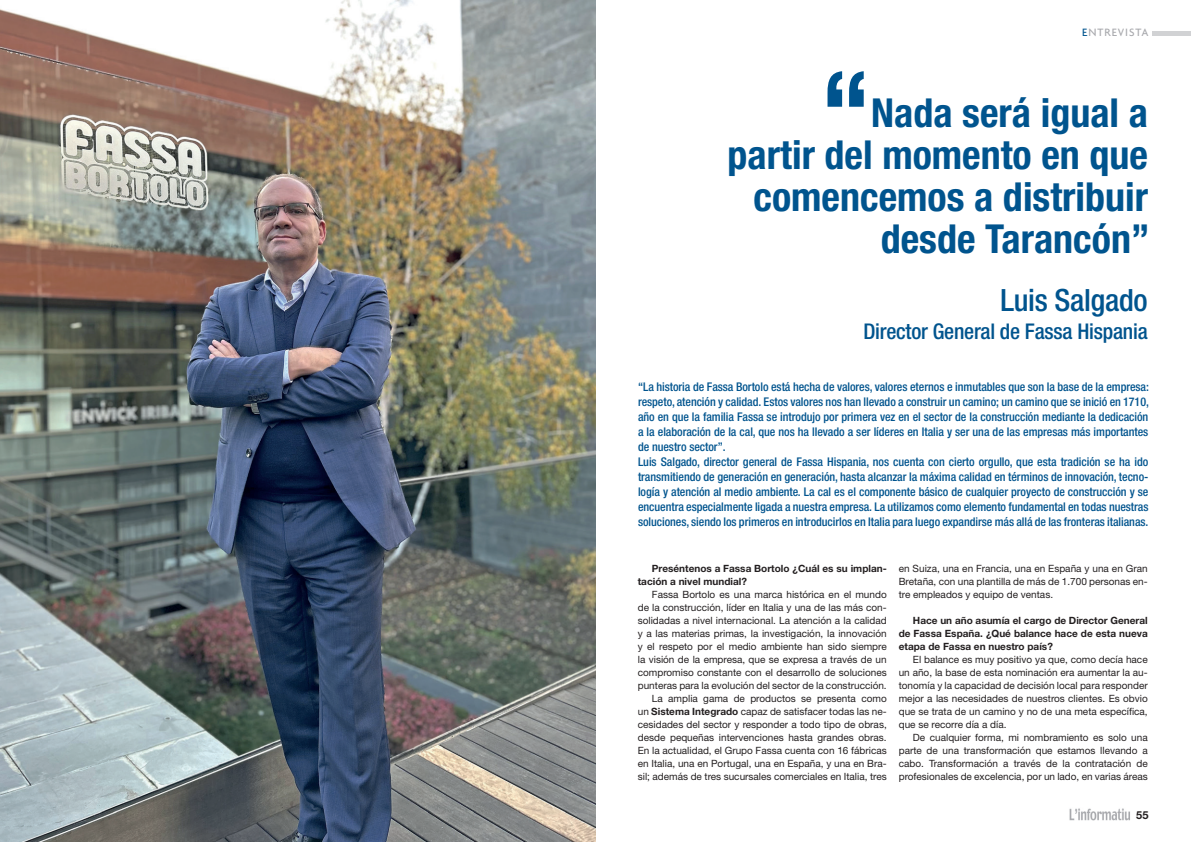
<style>
.page{position:relative;width:1191px;height:842px;background:#fff}
.page>*{position:absolute;margin:0;border:0;box-sizing:border-box;transform-origin:0 0}
.t1{font:700 condensed 110.6px "Helvetica Neue";color:#00548e}
.t2{font:700 condensed 40px/42px "Helvetica Neue";color:#00548e;text-align:right}
.t3{font:500 condensed 30.7px "Helvetica Neue";letter-spacing:-.01em;color:#00548e}
.t4{font:500 condensed 21.7px "Helvetica Neue";letter-spacing:-.01em;color:#00548e}
.t5{font:500 condensed 12px/15px "Helvetica Neue";letter-spacing:-.005em;color:#00548e;text-align:justify}
.t6{font:500 11.5px "Agenda";letter-spacing:.08em;color:#a8a9ad}
.t7{font:700 11px "Helvetica Neue";color:#231f20}
.t8{font:10px/13px "Helvetica Neue";color:#231f20;text-align:justify}
.t9{font:700 10px/13px "Helvetica Neue";color:#231f20}
.s1{color:#00548e}
.s2{font-weight:700}
</style>
<div class="page">
<img style="left:1069px;top:808px;width:61px;height:12px">
<img style="left:0;top:0;width:595px;height:842px">
<div style="left:1152px;top:31px;width:39px;height:5px;background:#d1d2d4"></div>
<p class="t6" style="left:1082px;top:25px;width:68px"><span class="s1">E</span>NTREVISTA</p>
<p class="t1" style="left:820px;top:44px;width:53px">“</p>
<p class="t2" style="left:727px;top:91px;width:423px">Nada será igual a<br>partir del momento en que comencemos a distribuir desde Tarancón”</p>
<p class="t3" style="left:1000px;top:282px;width:149px">Luis Salgado</p>
<p class="t4" style="left:863px;top:318px;width:286px">Director General de Fassa Hispania</p>
<p class="t5" style="left:638px;top:379px;width:512px">“La historia de Fassa Bortolo está hecha de valores, valores eternos e inmutables que son la base de la empresa: respeto, atención y calidad. Estos valores nos han llevado a construir un camino; un camino que se inició en 1710, año en que la familia Fassa se introdujo por primera vez en el sector de la construcción mediante la dedicación a la elaboración de la cal, que nos ha llevado a ser líderes en Italia y ser una de las empresas más importantes de nuestro sector”.</p>
<p class="t5" style="left:638px;top:454px;width:512px">Luis Salgado, director general de Fassa Hispania, nos cuenta con cierto orgullo, que esta tradición se ha ido transmitiendo de generación en generación, hasta alcanzar la máxima calidad en términos de innovación, tecno&shy;logía y atención al medio ambiente. La cal es el componente básico de cualquier proyecto de construcción y se encuentra especialmente ligada a nuestra empresa. La utilizamos como elemento fundamental en todas nuestras soluciones, siendo los primeros en introducirlos en Italia para luego expandirse más allá de las fronteras italianas.</p>
<p class="t9" style="left:638px;top:562px;width:250px;text-indent:14px">Preséntenos a Fassa Bortolo ¿Cuál es su implan&shy;tación a nivel mundial?</p>
<p class="t8" style="left:638px;top:588px;width:250px;text-indent:14px">Fassa Bortolo es una marca histórica en el mundo de la construcción, líder en Italia y una de las más con&shy;solidadas a nivel internacional. La atención a la calidad y a las materias primas, la investigación, la innovación y el respeto por el medio ambiente han sido siempre la visión de la empresa, que se expresa a través de un compromiso constante con el desarrollo de soluciones punteras para la evolución del sector de la construcción.</p>
<p class="t8" style="left:638px;top:692px;width:250px;text-indent:14px">La amplia gama de productos se presenta como un <span class="s2">Sistema Integrado</span> capaz de satisfacer todas las ne&shy;cesidades del sector y responder a todo tipo de obras, desde pequeñas intervenciones hasta grandes obras.<br>En la actualidad, el Grupo Fassa cuenta con 16 fábricas en Italia, una en Portugal, una en España, y una en Bra&shy;sil; además de tres sucursales comerciales en Italia, tres</p>
<p class="t8" style="left:898px;top:562px;width:250px">en Suiza, una en Francia, una en España y una en Gran Bretaña, con una plantilla de más de 1.700 personas en&shy;tre empleados y equipo de ventas.</p>
<p class="t9" style="left:898px;top:614px;width:250px;text-align:justify;text-indent:14px">Hace un año asumía el cargo de Director General de Fassa España. ¿Qué balance hace de esta nueva etapa de Fassa en nuestro país?</p>
<p class="t8" style="left:898px;top:653px;width:250px;text-indent:14px">El balance es muy positivo ya que, como decía hace un año, la base de esta nominación era aumentar la au&shy;tonomía y la capacidad de decisión local para responder mejor a las necesidades de nuestros clientes. Es obvio que se trata de un camino y no de una meta específica, que se recorre día a día.</p>
<p class="t8" style="left:898px;top:731px;width:250px;text-indent:14px">De cualquier forma, mi nombramiento es solo una parte de una transformación que estamos llevando a cabo. Transformación a través de la contratación de profesionales de excelencia, por un lado, en varias áreas</p>
<p class="t7" style="left:1136px;top:808px;width:14px">55</p>
</div>
